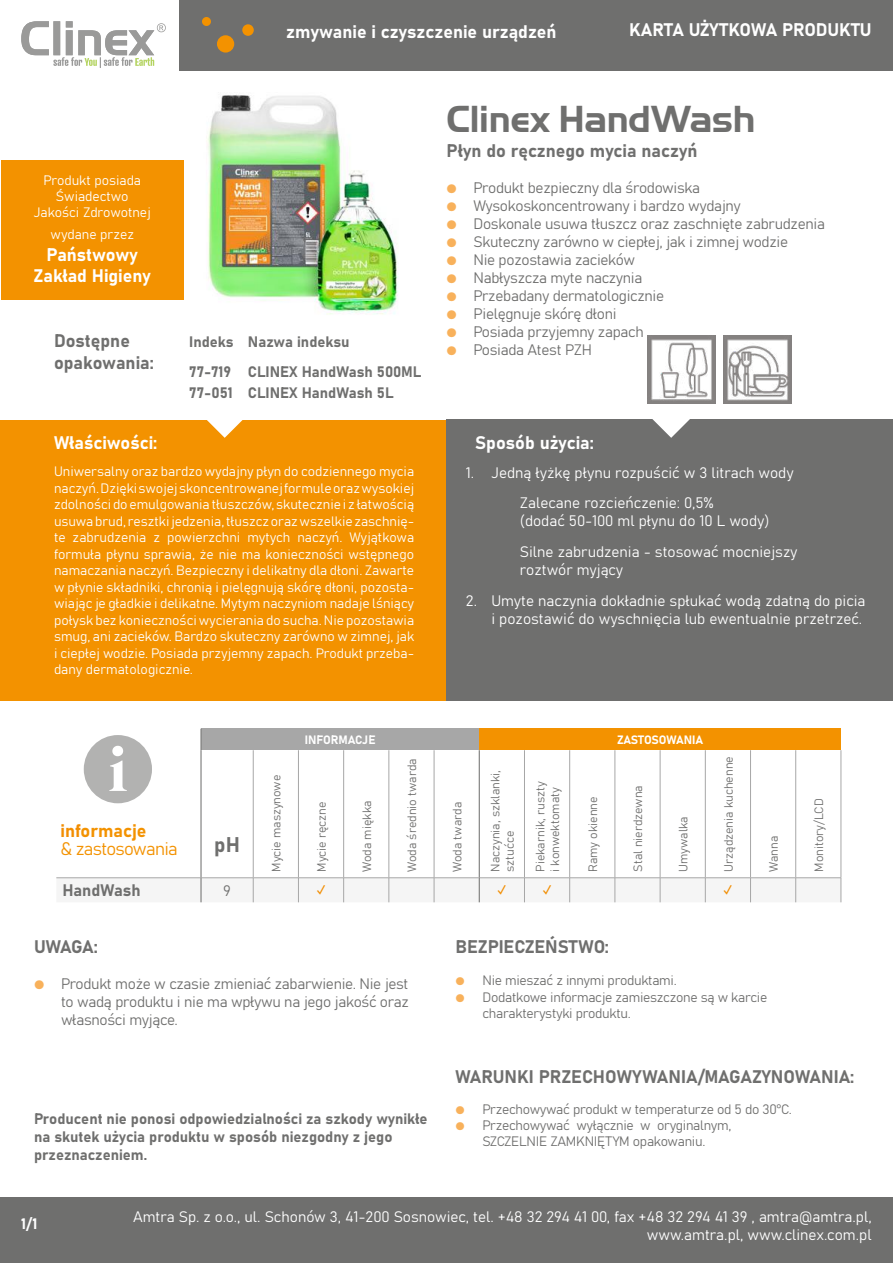
<style>
.page{position:relative;width:893px;height:1263px;background:#fff}
.page>*{position:absolute;margin:0;border:0;box-sizing:border-box;transform-origin:0 0}
.t1{font:700 39px "Handel Got D";letter-spacing:-.02em;color:#6f6f6e}
.t2{font:21px "Bahnschrift";color:#6f6f6e}
.t3{font:18px/21.6px "Bahnschrift";color:#6f6f6e}
.t4{font:18px/21.6px "Bahnschrift";color:#fff;text-align:center}
.t5{font:18px/18px "Bahnschrift";letter-spacing:-.04em;color:#f39200}
.t6{font:16.5px "Bahnschrift";color:#6f6f6e}
.t7{font:15px/18px "Bahnschrift";letter-spacing:-.02em;color:#6f6f6e;text-align:justify}
.t8{font:15px/18px "Bahnschrift";color:#fff;text-align:right}
.t9{font:15px/18px "Bahnschrift";color:#6f6f6e}
.t10{font:700 15px "Proxima Nova Cond";color:#f28d00}
.t11{font:13.5px/16.5px "Bahnschrift";color:#fff;text-align:justify}
.t12{font:13.5px/16.5px "Bahnschrift";letter-spacing:-.02em;color:#6f6f6e}
.t13{font:12px/14.4px "Bahnschrift";color:#6f6f6e}
.t14{font:12px "Bahnschrift";color:#fff}
.s1{font-family:"Proxima Nova";font-weight:900;color:#f8b15b}
.s2{color:#f28d00}
</style>
<div class="page">
<div style="left:0;top:420px;width:446px;height:281px;background:#f39200"></div>
<div style="left:446px;top:420px;width:447px;height:281px;background:#6f6f6e"></div>
<svg style="left:207px;top:420px;width:36px;height:18px"></svg>
<svg style="left:632px;top:395px;width:79px;height:43px"></svg>
<div style="left:201px;top:729px;width:278px;height:21px;background:#a7a7a7"></div>
<div style="left:479px;top:729px;width:362px;height:21px;background:#f39200"></div>
<hr style="left:253px;top:750px;width:1px;height:127px;background:#a7a7a7">
<hr style="left:298px;top:750px;width:1px;height:127px;background:#a7a7a7">
<hr style="left:343px;top:750px;width:1px;height:127px;background:#a7a7a7">
<hr style="left:389px;top:750px;width:1px;height:127px;background:#a7a7a7">
<hr style="left:434px;top:750px;width:1px;height:127px;background:#a7a7a7">
<hr style="left:524px;top:750px;width:1px;height:127px;background:#a7a7a7">
<hr style="left:569px;top:750px;width:1px;height:127px;background:#a7a7a7">
<hr style="left:615px;top:750px;width:1px;height:127px;background:#a7a7a7">
<hr style="left:660px;top:750px;width:1px;height:127px;background:#a7a7a7">
<hr style="left:705px;top:750px;width:1px;height:127px;background:#a7a7a7">
<hr style="left:750px;top:750px;width:1px;height:127px;background:#a7a7a7">
<hr style="left:795px;top:750px;width:1px;height:127px;background:#a7a7a7">
<hr style="left:56px;top:877px;width:144px;height:1px;background:#a7a7a7">
<hr style="left:202px;top:877px;width:51px;height:1px;background:#a7a7a7">
<hr style="left:253px;top:877px;width:45px;height:1px;background:#a7a7a7">
<hr style="left:298px;top:877px;width:46px;height:1px;background:#a7a7a7">
<hr style="left:344px;top:877px;width:45px;height:1px;background:#a7a7a7">
<hr style="left:389px;top:877px;width:45px;height:1px;background:#a7a7a7">
<hr style="left:434px;top:877px;width:45px;height:1px;background:#a7a7a7">
<hr style="left:480px;top:877px;width:44px;height:1px;background:#a7a7a7">
<hr style="left:524px;top:877px;width:46px;height:1px;background:#a7a7a7">
<hr style="left:570px;top:877px;width:45px;height:1px;background:#a7a7a7">
<hr style="left:615px;top:877px;width:45px;height:1px;background:#a7a7a7">
<hr style="left:660px;top:877px;width:45px;height:1px;background:#a7a7a7">
<hr style="left:705px;top:877px;width:45px;height:1px;background:#a7a7a7">
<hr style="left:750px;top:877px;width:46px;height:1px;background:#a7a7a7">
<hr style="left:796px;top:877px;width:45px;height:1px;background:#a7a7a7">
<hr style="left:200px;top:729px;width:2px;height:21px;background:#7b7b7a">
<hr style="left:200px;top:750px;width:2px;height:128px;background:#7b7b7a">
<hr style="left:479px;top:750px;width:1px;height:128px;background:#7b7b7a">
<hr style="left:841px;top:750px;width:1px;height:127px;background:#a7a7a7">
<svg style="left:56px;top:878px;width:786px;height:24px"></svg>
<svg style="left:84px;top:735px;width:68px;height:68px"></svg>
<div style="left:179px;top:0;width:714px;height:70px;background:#6f6f6e"></div>
<svg style="left:21px;top:21px;width:145px;height:47px"></svg>
<div style="left:0;top:1197px;width:893px;height:66px;background:#6f6f6e"></div>
<div style="left:217px;top:35px;width:17px;height:18px;background:#f39200;border-radius:50%"></div>
<div style="left:242px;top:24px;width:12px;height:12px;background:#f39200;border-radius:50%"></div>
<div style="left:202px;top:17px;width:9px;height:9px;background:#f39200;border-radius:50%"></div>
<div style="left:1px;top:160px;width:183px;height:140px;background:#f39200"></div>
<img style="left:723px;top:335px;width:68px;height:68px">
<img style="left:648px;top:335px;width:68px;height:68px">
<img style="left:207px;top:95px;width:191px;height:220px">
<h3 class="t4" style="left:286px;top:20px;width:272px">zmywanie i czyszczenie urządzeń</h3>
<h3 class="t4" style="left:629px;top:18px;width:244px">KARTA UŻYTKOWA PRODUKTU</h3>
<p class="t11" style="left:34px;top:171px;width:119px;text-align:center">Produkt posiada<br>Świadectwo<br>Jakości Zdrowotnej</p>
<p class="t11" style="left:51px;top:225px;width:85px">wydane przez</p>
<h3 class="t4" style="left:34px;top:242px;width:119px">Państwowy<br>Zakład Higieny</h3>
<h3 class="t3" style="left:54px;top:329px;width:101px">Dostępne opakowania:</h3>
<p class="t9" style="left:189px;top:326px;width:234px;line-height:30.2px">Indeks Nazwa indeksu<br>77-719 CLINEX HandWash 500ML</p>
<p class="t9" style="left:189px;top:383px;width:206px">77-051 CLINEX HandWash 5L</p>
<h1 class="t1" style="left:446px;top:97px;width:311px">Clinex HandWash</h1>
<h3 class="t3" style="left:446px;top:138px;width:253px">Płyn do ręcznego mycia naczyń</h3>
<p class="t7" style="left:446px;top:177px;width:255px"><span class="s1">●</span> Produkt bezpieczny dla środowiska</p>
<p class="t7" style="left:446px;top:195px;width:296px"><span class="s1">●</span> Wysokoskoncentrowany i bardzo wydajny</p>
<p class="t7" style="left:446px;top:213px;width:380px"><span class="s1">●</span> Doskonale usuwa tłuszcz oraz zaschnięte zabrudzenia</p>
<p class="t7" style="left:446px;top:231px;width:343px"><span class="s1">●</span> Skuteczny zarówno w ciepłej, jak i zimnej wodzie</p>
<p class="t7" style="left:446px;top:249px;width:190px"><span class="s1">●</span> Nie pozostawia zacieków</p>
<p class="t7" style="left:446px;top:267px;width:197px"><span class="s1">●</span> Nabłyszcza myte naczynia</p>
<p class="t7" style="left:446px;top:285px;width:219px"><span class="s1">●</span> Przebadany dermatologicznie</p>
<p class="t7" style="left:446px;top:303px;width:172px"><span class="s1">●</span> Pielęgnuje skórę dłoni</p>
<p class="t7" style="left:446px;top:321px;width:199px"><span class="s1">●</span> Posiada przyjemny zapach</p>
<p class="t7" style="left:446px;top:339px;width:147px"><span class="s1">●</span> Posiada Atest PZH</p>
<h3 class="t4" style="left:54px;top:431px;width:105px">Właściwości:</h3>
<h3 class="t4" style="left:475px;top:431px;width:120px">Sposób użycia:</h3>
<p class="t11" style="left:54px;top:462px;width:362px">Uniwersalny oraz bardzo wydajny płyn do codziennego mycia naczyń. Dzięki swojej skoncentrowanej formule oraz wysokiej zdolności do emulgowania tłuszczów, skutecznie i z łatwością usuwa brud, resztki jedzenia, tłuszcz oraz wszelkie zaschnię&shy;te zabrudzenia z powierzchni mytych naczyń. Wyjątkowa formuła płynu sprawia, że nie ma konieczności wstępnego namaczania naczyń. Bezpieczny i delikatny dla dłoni. Zawarte w płynie składniki, chronią i pielęgnują skórę dłoni, pozosta&shy;wiając je gładkie i delikatne. Mytym naczyniom nadaje lśniący połysk bez konieczności wycierania do sucha. Nie pozostawia smug, ani zacieków. Bardzo skuteczny zarówno w zimnej, jak i ciepłej wodzie. Posiada przyjemny zapach. Produkt przeba&shy;dany dermatologicznie.</p>
<p class="t8" style="left:520px;top:456px;width:275px;line-height:30.8px;text-align:left;text-indent:-54px">1. Jedną łyżkę płynu rozpuścić w 3 litrach wody<br>Zalecane rozcieńczenie: 0,5%</p>
<p class="t8" style="left:520px;top:505px;width:279px;line-height:30.8px;text-align:left">(dodać 50-100 ml płynu do 10 L wody)<br>Silne zabrudzenia - stosować mocniejszy</p>
<p class="t8" style="left:520px;top:560px;width:105px">roztwór myjący</p>
<p class="t8" style="left:466px;top:590px;width:401px">2. Umyte naczynia dokładnie spłukać wodą zdatną do picia i pozostawić do wyschnięcia lub ewentualnie przetrzeć.</p>
<h3 class="t5" style="left:61px;top:820px;width:119px"><span class="s2">inf</span>ormacje<br>&amp; zastosowania</h3>
<h2 class="t2" style="left:214px;top:829px;width:27px">pH</h2>
<p class="t13" style="left:268px;top:872px;width:98px;rotate:-90deg">Mycie maszynowe</p>
<p class="t14" style="left:305px;top:731px;width:72px">INFORMACJE</p>
<p class="t14" style="left:617px;top:731px;width:88px">ZASTOSOWANIA</p>
<p class="t13" style="left:314px;top:872px;width:72px;rotate:-90deg">Mycie ręczne</p>
<p class="t13" style="left:359px;top:872px;width:73px;rotate:-90deg">Woda miękka</p>
<p class="t13" style="left:404px;top:872px;width:115px;rotate:-90deg">Woda średnio twarda</p>
<p class="t13" style="left:449px;top:872px;width:71px;rotate:-90deg">Woda twarda</p>
<p class="t13" style="left:487px;top:872px;width:103px;rotate:-90deg">Naczynia, szklanki, sztućce</p>
<p class="t13" style="left:532px;top:872px;width:92px;rotate:-90deg">Piekarnik, ruszty i konwektomaty</p>
<p class="t13" style="left:585px;top:872px;width:77px;rotate:-90deg">Ramy okienne</p>
<p class="t13" style="left:630px;top:872px;width:88px;rotate:-90deg">Stal nierdzewna</p>
<p class="t13" style="left:675px;top:872px;width:57px;rotate:-90deg">Umywalka</p>
<p class="t13" style="left:720px;top:872px;width:117px;rotate:-90deg">Urządzenia kuchenne</p>
<p class="t6" style="left:62px;top:878px;width:80px">HandWash</p>
<p class="t7" style="left:223px;top:880px;width:9px">9</p>
<p class="t10" style="left:317px;top:880px;width:9px">✓</p>
<p class="t10" style="left:498px;top:880px;width:9px">✓</p>
<p class="t10" style="left:543px;top:880px;width:9px">✓</p>
<p class="t10" style="left:724px;top:880px;width:9px">✓</p>
<p class="t13" style="left:766px;top:872px;width:38px;rotate:-90deg">Wanna</p>
<h3 class="t3" style="left:34px;top:935px;width:66px">UWAGA:</h3>
<p class="t7" style="left:61px;top:974px;width:349px;text-indent:-27px"><span class="s1">●</span> Produkt może w czasie zmieniać zabarwienie. Nie jest to wadą produktu i nie ma wpływu na jego jakość oraz własności myjące.</p>
<h3 class="t3" style="left:455px;top:935px;width:155px">BEZPIECZEŃSTWO:</h3>
<p class="t12" style="left:455px;top:971px;width:223px"><span class="s1">●</span> Nie mieszać z innymi produktami.</p>
<p class="t12" style="left:482px;top:988px;width:286px;text-indent:-27px"><span class="s1">●</span> Dodatkowe informacje zamieszczone są w karcie charakterystyki produktu.</p>
<p class="t13" style="left:811px;top:872px;width:75px;rotate:-90deg">Monitory/LCD</p>
<p class="t9" style="left:34px;top:1109px;width:395px">Producent nie ponosi odpowiedzialności za szkody wynikłe na skutek użycia produktu w sposób niezgodny z jego przeznaczeniem.</p>
<h3 class="t3" style="left:455px;top:1064px;width:400px">WARUNKI PRZECHOWYWANIA/MAGAZYNOWANIA:</h3>
<p class="t12" style="left:455px;top:1099px;width:338px"><span class="s1">●</span> Przechowywać produkt w temperaturze od 5 do 30°C.</p>
<p class="t12" style="left:455px;top:1116px;width:277px;text-align:center"><span class="s1">●</span> Przechowywać wyłącznie w oryginalnym,<br>SZCZELNIE ZAMKNIĘTYM opakowaniu.</p>
<p class="t8" style="left:21px;top:1213px;width:18px">1/1</p>
<p class="t8" style="left:133px;top:1207px;width:740px">Amtra Sp. z o.o., ul. Schonów 3, 41-200 Sosnowiec, tel. +48 32 294 41 00, fax +48 32 294 41 39 , amtra@amtra.pl, www.amtra.pl, www.clinex.com.pl</p>
</div>
